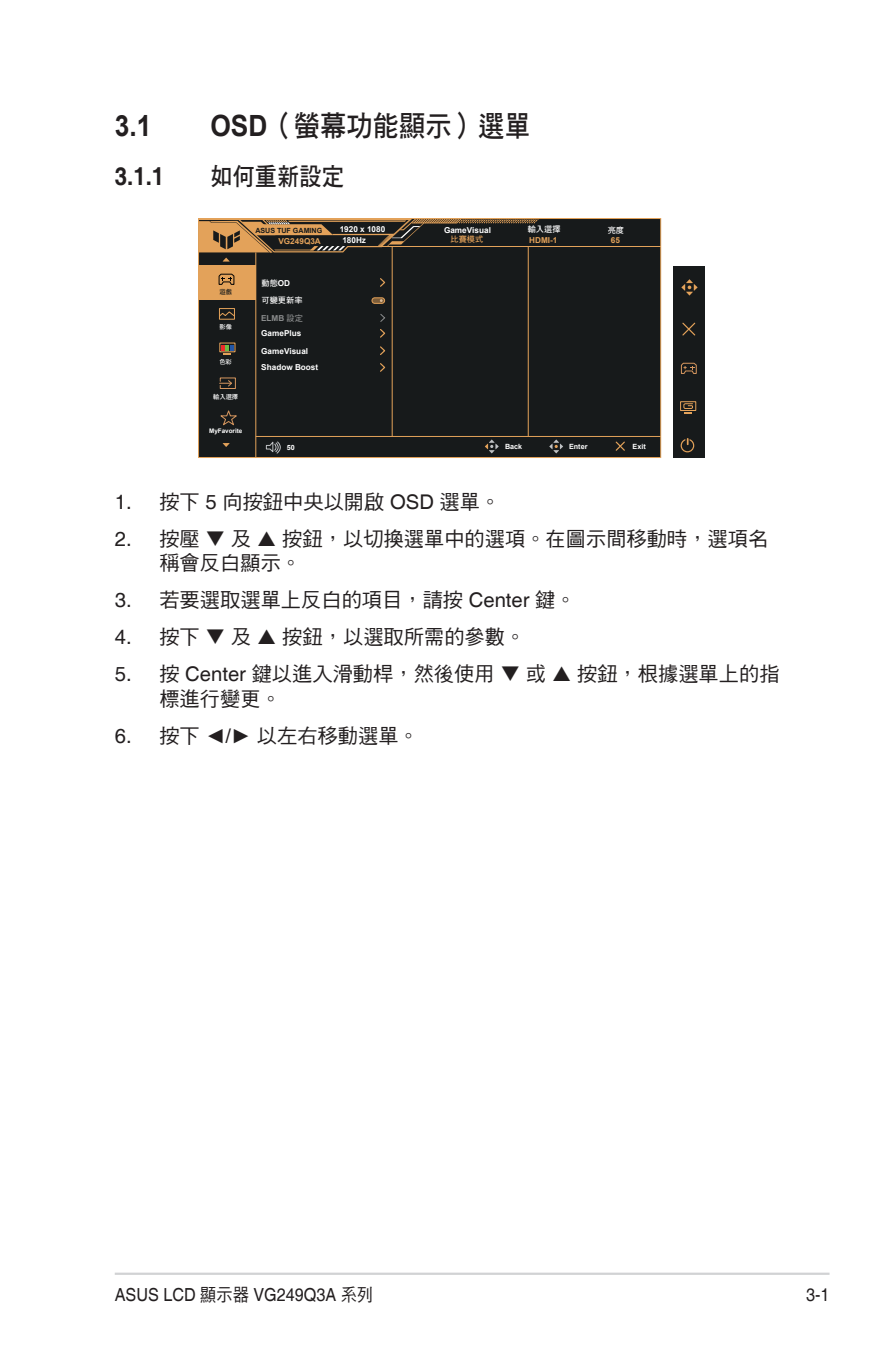
<style>
.page{position:relative;width:893px;height:1346px;background:#fff}
.page>*{position:absolute;margin:0;border:0;box-sizing:border-box;transform-origin:0 0}
.Heading_1{font:29.25px "DF Hei Std W7";color:#231f20;scale:.9 1}
.Heading_1-2{font:700 29.25px "Arial";color:#231f20;scale:.9 1}
.Heading_2{font:24.75px "DF Hei Std W7";color:#231f20;scale:.9 1}
.Heading_2-2{font:700 24.75px "Helvetica";color:#231f20;scale:.9 1}
.t1{font:20.25px/24.3px "DF Hei Std W5";color:#231f20}
.t2{font:18px "Helvetica";color:#231f20;scale:.9 1}
.t3{font:700 8.1px/15.5px "Arial";color:#fff}
.t4{font:700 8.1px "Arial";color:#e3a25a}
.t5{font:8.1px/17.6px "DF Hei Std W7";color:#fff}
.t6{font:8.1px "DF Hei Std W7";color:#e3a25a}
.t7{font:700 7.2px "Arial";color:#fff}
.t8{font:700 7.2px "Arial";color:#171a1b}
.t9{font:700 6.3px "Arial";color:#fff}
.t10{font:6.3px "DF Hei Std W7";color:#fff}
.t11{font:6.3px "DF Hei Std W7";color:#171a1b}
.s1{font-family:"Arial";font-weight:700}
.s2{font-family:"DF Hei Std W7";font-weight:400}
.s3{font-family:"Helvetica"}
.s4{font-family:"Arial"}
.s5{font-family:"DF Hei Std W5"}
</style>
<div class="page">
<hr style="left:115px;top:1272px;width:714px;height:3px;background:#d1d2d4">
<div style="left:199px;top:218px;width:462px;height:239px;background:#171a1b"></div>
<svg style="left:221px;top:345px;width:12px;height:9px"></svg>
<svg style="left:219px;top:377px;width:17px;height:12px"></svg>
<svg style="left:220px;top:410px;width:17px;height:16px"></svg>
<div style="left:198px;top:265px;width:58px;height:35px;background:#e3a25a"></div>
<div style="left:219px;top:308px;width:16px;height:11px;border:1px solid #e3a25a"></div>
<svg style="left:219px;top:311px;width:16px;height:6px"></svg>
<hr style="left:255px;top:252px;width:1px;height:205px;background:#e3a25a">
<hr style="left:392px;top:247px;width:1px;height:189px;background:#e3a25a">
<hr style="left:528px;top:247px;width:1px;height:189px;background:#e3a25a">
<hr style="left:256px;top:436px;width:405px;height:1px;background:#e3a25a">
<hr style="left:382px;top:247px;width:279px;height:1px;background:#e3a25a">
<svg style="left:199px;top:218px;width:340px;height:44px"></svg>
<svg style="left:223px;top:443px;width:7px;height:4px"></svg>
<svg style="left:485px;top:439px;width:14px;height:14px"></svg>
<svg style="left:549px;top:439px;width:14px;height:14px"></svg>
<svg style="left:266px;top:441px;width:15px;height:13px"></svg>
<svg style="left:380px;top:329px;width:6px;height:9px"></svg>
<svg style="left:380px;top:346px;width:6px;height:9px"></svg>
<svg style="left:615px;top:441px;width:10px;height:10px"></svg>
<div style="left:673px;top:266px;width:32px;height:191px;background:#171a1b"></div>
<svg style="left:680px;top:362px;width:17px;height:12px"></svg>
<svg style="left:681px;top:279px;width:17px;height:16px"></svg>
<svg style="left:682px;top:322px;width:14px;height:14px"></svg>
<div style="left:680px;top:401px;width:16px;height:10px;border:1px solid #e3a25a"></div>
<svg style="left:683px;top:403px;width:10px;height:10px"></svg>
<svg style="left:680px;top:438px;width:15px;height:15px"></svg>
<svg style="left:380px;top:363px;width:6px;height:9px"></svg>
<svg style="left:218px;top:273px;width:17px;height:12px"></svg>
<svg style="left:380px;top:314px;width:5px;height:8px"></svg>
<div style="left:372px;top:297px;width:13px;height:7px;border:1px solid #e3a25a;border-radius:3px"></div>
<svg style="left:372px;top:298px;width:13px;height:5px"></svg>
<svg style="left:380px;top:278px;width:6px;height:9px"></svg>
<p class="Heading_1-2" style="left:115px;top:106px;width:42px">3.1</p>
<p class="Heading_1" style="left:210px;top:109px;width:357px"><span class="s1">OSD</span>（螢幕功能顯示）選單</p>
<p class="Heading_2-2" style="left:115px;top:161px;width:57px">3.1.1</p>
<p class="Heading_2" style="left:210px;top:162px;width:150px">如何重新設定</p>
<p class="t8" style="left:255px;top:225px;width:68px">ASUS TUF GAMING</p>
<p class="t4" style="left:278px;top:235px;width:44px">VG249Q3A</p>
<p class="t3" style="left:340px;top:221px;width:47px">1920 x 1080</p>
<p class="t3" style="left:444px;top:222px;width:48px">GameVisual</p>
<p class="t5" style="left:528px;top:220px;width:34px">輸入選擇</p>
<p class="t5" style="left:608px;top:221px;width:18px">亮度</p>
<p class="t3" style="left:342px;top:232px;width:25px">180Hz</p>
<p class="t6" style="left:451px;top:235px;width:34px">比賽模式</p>
<p class="t4" style="left:529px;top:234px;width:30px">HDMI-1</p>
<p class="t4" style="left:611px;top:234px;width:11px">65</p>
<p class="t11" style="left:220px;top:289px;width:14px">遊戲</p>
<p class="t10" style="left:219px;top:324px;width:14px">影像</p>
<p class="t10" style="left:219px;top:358px;width:14px">色彩</p>
<p class="t10" style="left:213px;top:393px;width:27px">輸入選擇</p>
<p class="t9" style="left:209px;top:426px;width:35px">MyFavorite</p>
<p class="t5" style="left:262px;top:274px;width:42px">動態<span class="s1">OD<br></span>可變更新率</p>
<p class="t3" style="left:261px;top:310px;width:43px">ELMB <span class="s2">設定<br></span>GamePlus</p>
<p class="t3" style="left:261px;top:342px;width:59px;line-height:16.7px">GameVisual<br>Shadow Boost</p>
<p class="t7" style="left:287px;top:443px;width:9px">50</p>
<p class="t7" style="left:505px;top:442px;width:19px">Back</p>
<p class="t7" style="left:569px;top:442px;width:20px">Enter</p>
<p class="t7" style="left:633px;top:442px;width:15px">Exit</p>
<p class="t1" style="left:115px;top:489px;width:387px"><span class="s3">1.</span> 按下 <span class="s3">5</span> 向按鈕中央以開啟 <span class="s3">OSD</span> 選單。</p>
<p class="t1" style="left:115px;top:526px;width:138px"><span class="s3">2.</span> 按壓 ❑ 及</p>
<p class="t1" style="left:159px;top:526px;width:610px;text-indent:123px">按鈕，以切換選單中的選項。在圖示間移動時，選項名稱會反白顯示。</p>
<p class="t1" style="left:115px;top:587px;width:462px"><span class="s3">3.</span> 若要選取選單上反白的項目，請按 <span class="s3">Center</span> 鍵。</p>
<p class="t1" style="left:115px;top:624px;width:138px"><span class="s3">4.</span> 按下 ❑ 及</p>
<p class="t1" style="left:282px;top:624px;width:245px">按鈕，以選取所需的參數。</p>
<p class="t1" style="left:115px;top:661px;width:433px"><span class="s3">5.</span> 按 <span class="s3">Center</span> 鍵以進入滑動桿，然後使用 ❑ 或</p>
<p class="t1" style="left:577px;top:661px;width:204px">按鈕，根據選單上的指</p>
<p class="t1" style="left:159px;top:686px;width:123px">標進行變更。</p>
<p class="t1" style="left:115px;top:723px;width:306px"><span class="s3">6.</span> 按下 <span class="s4">◄/►</span> 以左右移動選單。</p>
<p class="t2" style="left:115px;top:1284px;width:289px">ASUS LCD <span class="s5">顯示器</span> VG249Q3A <span class="s5">系列</span></p>
<p class="t2" style="left:806px;top:1284px;width:28px">3-1</p>
</div>
